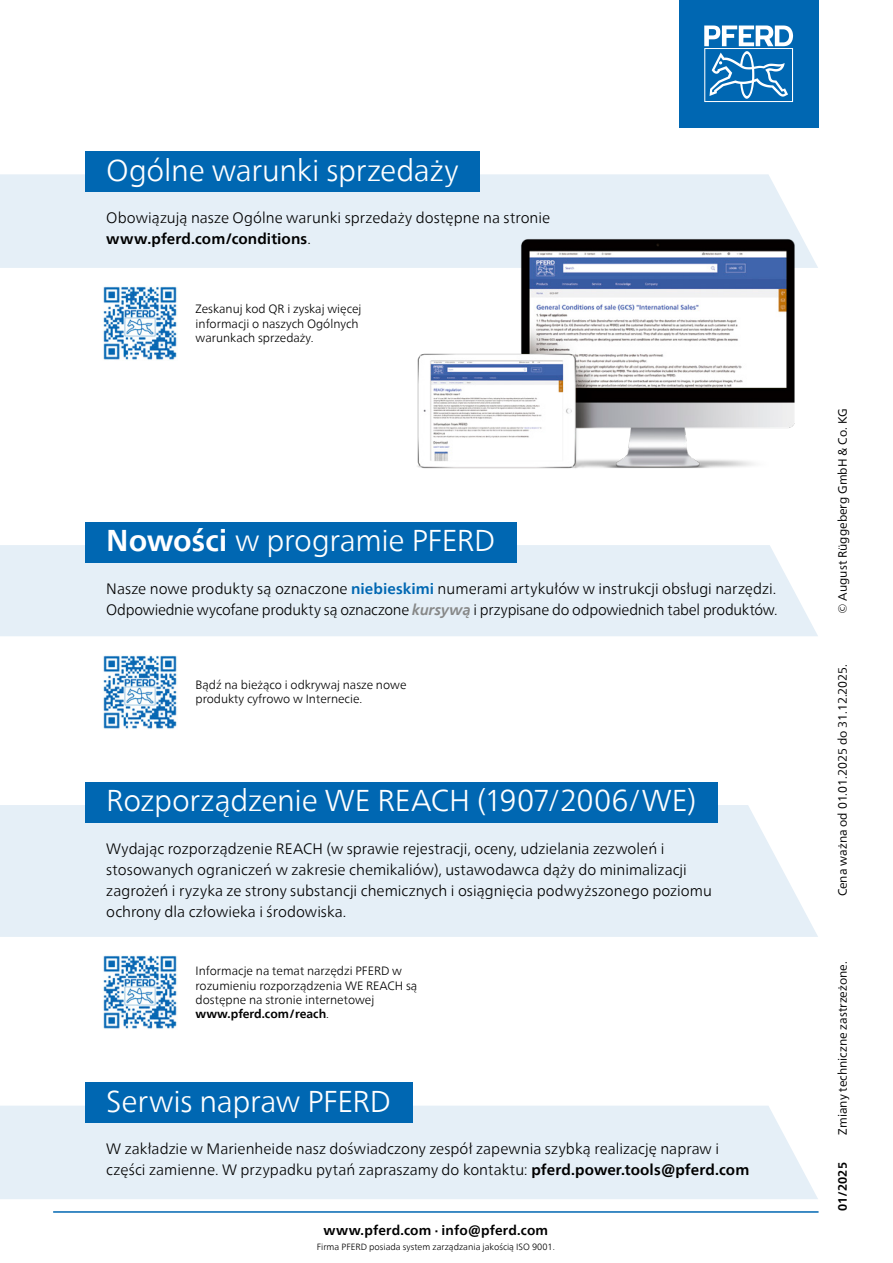
<style>
.page{position:relative;width:893px;height:1263px;background:#fff}
.page>*{position:absolute;margin:0;border:0;box-sizing:border-box;transform-origin:0 0}
.t1{font:300 30px "Neue Frutiger World";letter-spacing:-.01em;color:#fff}
.t2{font:300 15px/21px "Neue Frutiger World";color:#000}
.FT{font:700 13.5px "Neue Frutiger World";letter-spacing:.01em;color:#000}
.FT-2{font:300 12px/14.4px "Neue Frutiger World";color:#000}
.Copy-Text{font:12px "Neue Frutiger World";color:#000}
.Copy-Text-2{font:700 12px "Neue Frutiger World";color:#000}
.FT-3{font:300 9px "Neue Frutiger World";color:#000}
.s1{font-weight:700}
.s2{font-weight:700;color:#0067b2}
.s3{font-weight:700;font-style:italic;color:#878888}
</style>
<div class="page">
<hr style="left:53px;top:1211px;width:766px;height:2px;background:#0067b2">
<div style="left:679px;top:0;width:140px;height:128px;background:#0067b2"></div>
<svg style="left:704px;top:26px;width:89px;height:76px"></svg>
<img style="left:103px;top:286px;width:74px;height:74px">
<div style="left:0;top:174px;width:818px;height:94px;background:#e5eff7"></div>
<div style="left:85px;top:151px;width:395px;height:41px;background:#0067b2"></div>
<img style="left:403px;top:222px;width:408px;height:247px">
<div style="left:0;top:1106px;width:818px;height:93px;background:#e5eff7"></div>
<div style="left:85px;top:1082px;width:327px;height:41px;background:#0067b2"></div>
<img style="left:103px;top:955px;width:74px;height:74px">
<div style="left:0;top:805px;width:818px;height:132px;background:#e5eff7"></div>
<div style="left:85px;top:782px;width:633px;height:40px;background:#0067b2"></div>
<div style="left:0;top:545px;width:818px;height:91px;background:#e5eff7"></div>
<div style="left:85px;top:522px;width:432px;height:40px;background:#0067b2"></div>
<img style="left:103px;top:655px;width:74px;height:74px">
<h1 class="t1" style="left:106px;top:147px;width:354px">Ogólne warunki sprzedaży</h1>
<p class="t2" style="left:106px;top:207px;width:445px">Obowiązują nasze Ogólne warunki sprzedaży dostępne na stronie <span class="s1">www.pferd.com/conditions</span>.</p>
<p class="FT-2" style="left:196px;top:302px;width:167px">Zeskanuj kod QR i zyskaj więcej informacji o naszych Ogólnych warunkach sprzedaży.</p>
<h1 class="t1" style="left:106px;top:517px;width:391px"><span class="s1">Nowości</span> w programie PFERD</h1>
<p class="t2" style="left:106px;top:578px;width:673px">Nasze nowe produkty są oznaczone <span class="s2">niebieskimi</span> numerami artykułów w instrukcji obsługi narzędzi.<br>Odpowiednie wycofane produkty są oznaczone <span class="s3">kursywą</span> i przypisane do odpowiednich tabel produktów.</p>
<p class="FT-2" style="left:196px;top:678px;width:212px">Bądź na bieżąco i odkrywaj nasze nowe produkty cyfrowo w Internecie.</p>
<h1 class="t1" style="left:106px;top:777px;width:592px">Rozporządzenie WE REACH (1907/2006/WE)</h1>
<p class="t2" style="left:106px;top:838px;width:607px">Wydając rozporządzenie REACH (w sprawie rejestracji, oceny, udzielania zezwoleń i stosowanych ograniczeń w zakresie chemikaliów), ustawodawca dąży do minimalizacji zagrożeń i ryzyka ze strony substancji chemicznych i osiągnięcia podwyższonego poziomu ochrony dla człowieka i środowiska.</p>
<p class="FT-2" style="left:196px;top:964px;width:223px">Informacje na temat narzędzi PFERD w rozumieniu rozporządzenia WE REACH są dostępne na stronie internetowej <span class="s1">www.pferd.com/reach</span>.</p>
<h1 class="t1" style="left:106px;top:1078px;width:286px">Serwis napraw PFERD</h1>
<p class="t2" style="left:106px;top:1138px;width:644px">W zakładzie w Marienheide nasz doświadczony zespół zapewnia szybką realizację napraw i części zamienne. W przypadku pytań zapraszamy do kontaktu: <span class="s1">pferd.power.tools@pferd.com</span></p>
<p class="FT" style="left:324px;top:1218px;width:226px">www.pferd.com · info@pferd.com</p>
<p class="FT-3" style="left:317px;top:1240px;width:240px">Firma PFERD posiada system zarządzania jakością ISO 9001.</p>
<p class="Copy-Text" style="left:833px;top:614px;width:207px;rotate:-90deg">© August Rüggeberg GmbH &amp; Co. KG</p>
<p class="Copy-Text" style="left:833px;top:896px;width:234px;rotate:-90deg">Cena ważna od 01.01.2025 do 31.12.2025.</p>
<p class="Copy-Text" style="left:833px;top:1135px;width:175px;rotate:-90deg">Zmiany techniczne zastrzeżone.</p>
<p class="Copy-Text-2" style="left:832px;top:1211px;width:50px;rotate:-90deg">01/2025</p>
</div>
